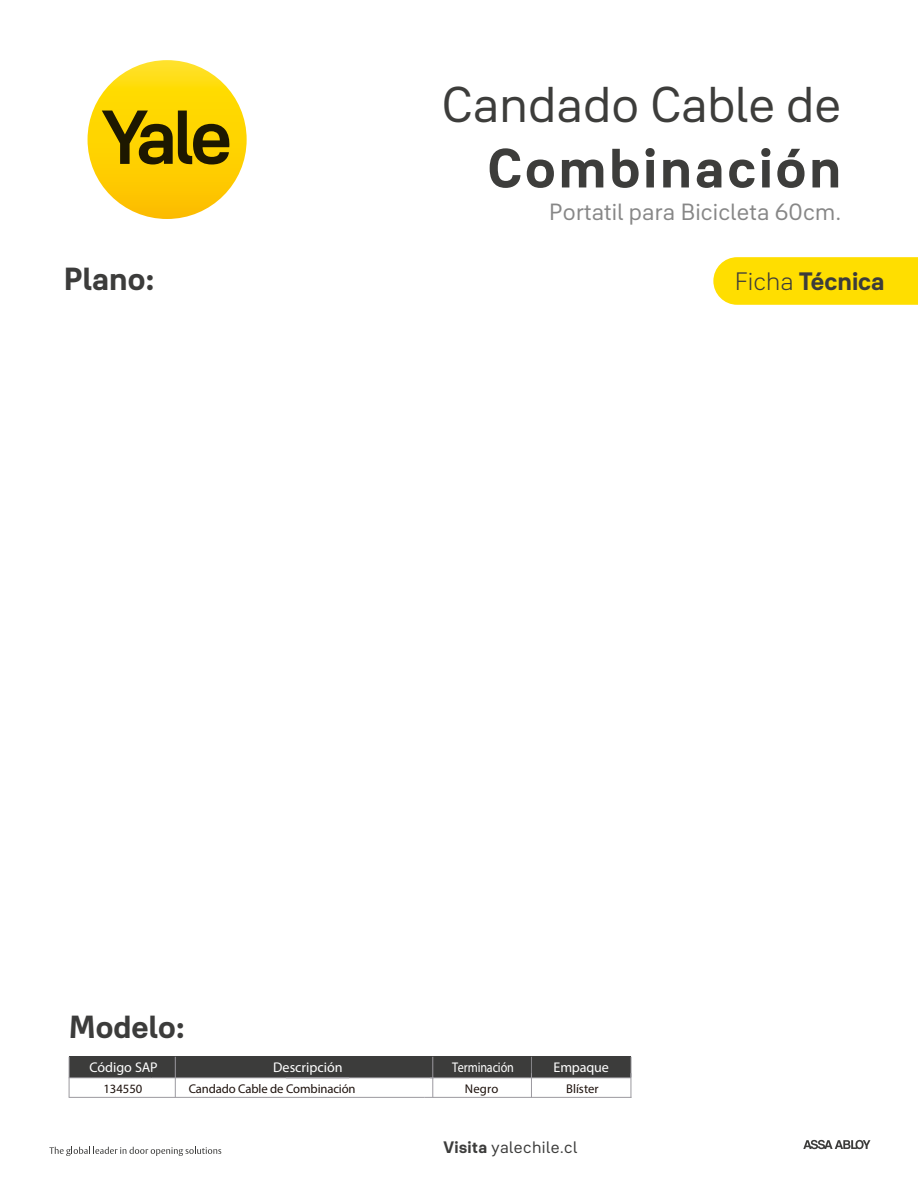
<style>
.page{position:relative;width:918px;height:1188px;background:#fff}
.page>*{position:absolute;margin:0;border:0;box-sizing:border-box;transform-origin:0 0}
.t1{font:700 54.45px "Yale Solis";letter-spacing:.055em;color:#3d3d3b}
.t2{font:49.5px "Yale Solis";color:#3d3d3b}
.t3{font:700 31.5px "Yale Solis";color:#3c3c3b}
.t4{font:700 24.75px "Yale Solis";color:#3c3c3b}
.t5{font:23.1px "Yale Solis";letter-spacing:.005em;color:#878787}
.t6{font:16.35px "Yale Solis";letter-spacing:.025em;color:#3c3c3b}
.t7{font:14.1px "Myriad Pro";letter-spacing:-.01em;color:#fff}
.t8{font:14.1px "Myriad Pro";letter-spacing:-.01em;color:#fff;scale:.86 1}
.t9{font:12.75px "Myriad Pro";letter-spacing:-.01em;color:#1e120d}
.s1{font-weight:300}
.s2{font-weight:700}
</style>
<div class="page">
<svg style="left:803px;top:1140px;width:67px;height:9px"></svg>
<svg style="left:49px;top:1147px;width:172px;height:9px"></svg>
<div style="left:69px;top:1057px;width:562px;height:21px;background:#3c3c3b"></div>
<hr style="left:69px;top:1077px;width:83px;height:1px;background:#9b999f">
<hr style="left:152px;top:1077px;width:197px;height:1px;background:#9b999f">
<hr style="left:286px;top:1077px;width:147px;height:1px;background:#9b999f">
<hr style="left:69px;top:1057px;width:1px;height:40px;background:#9b999f">
<hr style="left:175px;top:1057px;width:1px;height:41px;background:#9b999f">
<hr style="left:432px;top:1057px;width:1px;height:41px;background:#9b999f">
<svg style="left:531px;top:1057px;width:1px;height:40px"></svg>
<svg style="left:631px;top:1057px;width:1px;height:41px"></svg>
<hr style="left:69px;top:1097px;width:106px;height:1px;background:#9b999f">
<hr style="left:175px;top:1097px;width:249px;height:1px;background:#9b999f">
<hr style="left:433px;top:1097px;width:98px;height:1px;background:#9b999f">
<hr style="left:531px;top:1097px;width:100px;height:1px;background:#9b999f">
<hr style="left:430px;top:1077px;width:100px;height:1px;background:#9b999f">
<hr style="left:530px;top:1077px;width:101px;height:1px;background:#9b999f">
<div style="left:713px;top:257px;width:205px;height:48px;background:#ffde00"></div>
<svg style="left:88px;top:60px;width:159px;height:159px"></svg>
<svg style="left:102px;top:111px;width:127px;height:54px"></svg>
<h3 class="t3" style="left:64px;top:260px;width:93px">Plano:</h3>
<h2 class="t2" style="left:442px;top:76px;width:401px">Candado Cable de</h2>
<h1 class="t1" style="left:487px;top:135px;width:356px">Combinación</h1>
<h3 class="t5" style="left:549px;top:199px;width:294px">Portatil para Bicicleta 60cm.</h3>
<h3 class="t4" style="left:734px;top:267px;width:152px"><span class="s1">Ficha</span> Técnica</h3>
<h3 class="t3" style="left:69px;top:1008px;width:118px">Modelo:</h3>
<p class="t7" style="left:89px;top:1059px;width:70px">Código SAP</p>
<p class="t7" style="left:273px;top:1059px;width:71px">Descripción</p>
<p class="t7" style="left:554px;top:1059px;width:57px">Empaque</p>
<p class="t9" style="left:103px;top:1081px;width:41px">134550</p>
<p class="t9" style="left:189px;top:1081px;width:169px">Candado Cable de Combinación</p>
<p class="t9" style="left:465px;top:1081px;width:35px">Negro</p>
<p class="t9" style="left:566px;top:1081px;width:34px">Blíster</p>
<p class="t8" style="left:452px;top:1059px;width:73px">Terminación</p>
<p class="t6" style="left:444px;top:1138px;width:135px"><span class="s2">Visita</span> yalechile.cl</p>
</div>
